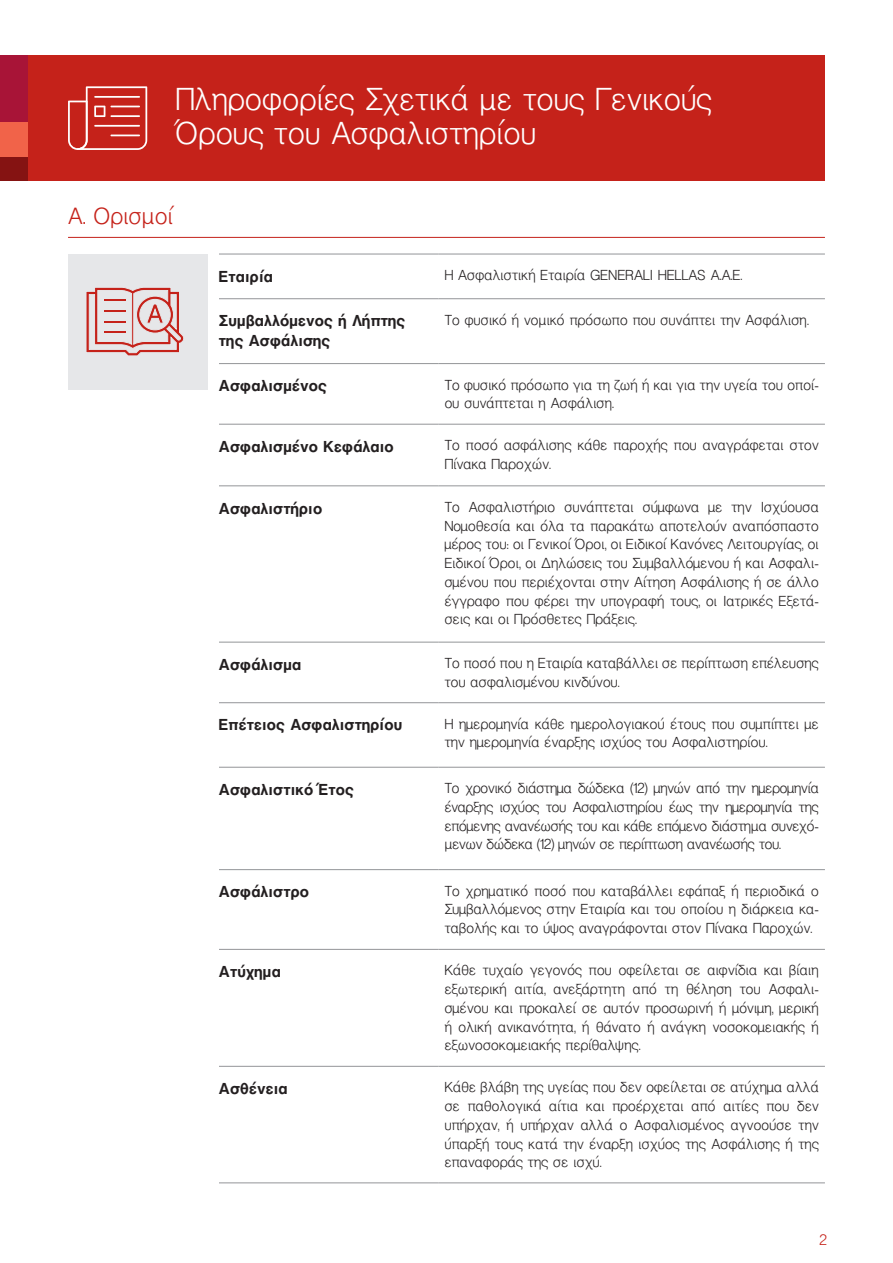
<style>
.page{position:relative;width:893px;height:1263px;background:#fff}
.page>*{position:absolute;margin:0;border:0;box-sizing:border-box;transform-origin:0 0}
.title_white_big{font:34.5px/34.5px "Mg Helvetica Light UC Pol";color:#fff}
.title_red_underlined{font:25.5px "Mg Helvetica Light UC Pol";color:#c5221a}
.t1{font:16.5px "Mg Helvetica Light UC Pol";color:#c5221a}
.txt_orismoi_pinakas{font:15.75px/18.8px "Mg Helvetica Light UC Pol";color:#231f20;text-align:justify}
.orismoi_pinakas{font:700 15px/19.5px "Mg Helvetica UC Pol";color:#231f20}
</style>
<div class="page">
<hr style="left:68px;top:237px;width:757px;height:1px;background:#c5221a">
<hr style="left:219px;top:254px;width:220px;height:1px;background:#939598">
<hr style="left:439px;top:642px;width:386px;height:1px;background:#939598">
<hr style="left:439px;top:702px;width:386px;height:1px;background:#939598">
<hr style="left:439px;top:767px;width:386px;height:1px;background:#939598">
<hr style="left:439px;top:869px;width:386px;height:1px;background:#939598">
<hr style="left:439px;top:949px;width:386px;height:1px;background:#939598">
<hr style="left:439px;top:1066px;width:386px;height:1px;background:#939598">
<hr style="left:439px;top:1182px;width:386px;height:1px;background:#939598">
<hr style="left:219px;top:298px;width:220px;height:1px;background:#939598">
<hr style="left:439px;top:298px;width:386px;height:1px;background:#939598">
<hr style="left:219px;top:363px;width:220px;height:1px;background:#939598">
<hr style="left:439px;top:363px;width:386px;height:1px;background:#939598">
<hr style="left:219px;top:485px;width:220px;height:1px;background:#939598">
<hr style="left:439px;top:485px;width:386px;height:1px;background:#939598">
<hr style="left:219px;top:424px;width:220px;height:1px;background:#939598">
<hr style="left:439px;top:254px;width:386px;height:1px;background:#939598">
<hr style="left:439px;top:424px;width:386px;height:1px;background:#939598">
<hr style="left:219px;top:642px;width:220px;height:1px;background:#939598">
<hr style="left:219px;top:702px;width:220px;height:1px;background:#939598">
<hr style="left:219px;top:767px;width:220px;height:1px;background:#939598">
<hr style="left:219px;top:869px;width:220px;height:1px;background:#939598">
<hr style="left:219px;top:949px;width:220px;height:1px;background:#939598">
<hr style="left:219px;top:1066px;width:220px;height:1px;background:#939598">
<hr style="left:219px;top:1182px;width:220px;height:1px;background:#939598">
<div style="left:4px;top:55px;width:821px;height:126px;background:#c5221a"></div>
<div style="left:0;top:157px;width:28px;height:24px;background:#851312"></div>
<div style="left:0;top:121px;width:28px;height:36px;background:#f16349"></div>
<div style="left:0;top:55px;width:28px;height:66px;background:#a81437"></div>
<svg style="left:68px;top:86px;width:79px;height:64px"></svg>
<div style="left:68px;top:254px;width:139px;height:135px;background:#e6e7e9"></div>
<svg style="left:86px;top:287px;width:98px;height:69px"></svg>
<hr style="left:104px;top:331px;width:21px;height:2px;background:#c5221a">
<p class="title_white_big" style="left:176px;top:81px;width:538px">Πληροφορίες Σχετικά με τους Γενικούς<br>Όρους του Ασφαλιστηρίου</p>
<p class="title_red_underlined" style="left:68px;top:203px;width:107px">Α. Ορισμοί</p>
<p class="orismoi_pinakas" style="left:219px;top:266px;width:55px">Εταιρία</p>
<p class="txt_orismoi_pinakas" style="left:445px;top:265px;width:299px">Η Ασφαλιστική Εταιρία GENERALI HELLAS Α.Α.Ε.</p>
<p class="orismoi_pinakas" style="left:219px;top:311px;width:188px">Συμβαλλόμενος ή Λήπτης της Ασφάλισης</p>
<p class="txt_orismoi_pinakas" style="left:445px;top:310px;width:366px">Το φυσικό ή νομικό πρόσωπο που συνάπτει την Ασφάλιση.</p>
<p class="orismoi_pinakas" style="left:219px;top:376px;width:110px">Ασφαλισμένος</p>
<p class="txt_orismoi_pinakas" style="left:445px;top:375px;width:376px">Το φυσικό πρόσωπο για τη ζωή ή και για την υγεία του οποί&shy;ου συνάπτεται η Ασφάλιση.</p>
<p class="orismoi_pinakas" style="left:219px;top:436px;width:177px">Ασφαλισμένο Κεφάλαιο</p>
<p class="txt_orismoi_pinakas" style="left:445px;top:435px;width:376px">Το ποσό ασφάλισης κάθε παροχής που αναγράφεται στον<br>Πίνακα Παροχών.</p>
<p class="orismoi_pinakas" style="left:219px;top:498px;width:105px">Ασφαλιστήριο</p>
<p class="txt_orismoi_pinakas" style="left:445px;top:497px;width:376px">Το Ασφαλιστήριο συνάπτεται σύµφωνα µε την Ισχύουσα Νοµοθεσία και όλα τα παρακάτω αποτελούν αναπόσπαστο µέρος του: οι Γενικοί Όροι, οι Ειδικοί Κανόνες Λειτουργίας, οι Ειδικοί Όροι, οι ∆ηλώσεις του Συµβαλλόµενου ή και Ασφαλι&shy;σµένου που περιέχονται στην Αίτηση Ασφάλισης ή σε άλλο έγγραφο που φέρει την υπογραφή τους, οι Ιατρικές Εξετά&shy;σεις και οι Πρόσθετες Πράξεις.</p>
<p class="orismoi_pinakas" style="left:219px;top:654px;width:84px">Ασφάλισμα</p>
<p class="txt_orismoi_pinakas" style="left:445px;top:653px;width:376px">Το ποσό που η Εταιρία καταβάλλει σε περίπτωση επέλευσης του ασφαλισµένου κινδύνου.</p>
<p class="orismoi_pinakas" style="left:219px;top:715px;width:185px">Επέτειος Ασφαλιστηρίου</p>
<p class="txt_orismoi_pinakas" style="left:445px;top:714px;width:376px">Η ηµεροµηνία κάθε ηµερολογιακού έτους που συµπίπτει µε την ηµεροµηνία έναρξης ισχύος του Ασφαλιστηρίου.</p>
<p class="orismoi_pinakas" style="left:219px;top:779px;width:137px">Ασφαλιστικό Έτος</p>
<p class="txt_orismoi_pinakas" style="left:445px;top:778px;width:376px">Το χρονικό διάστηµα δώδεκα (12) µηνών από την ηµεροµηνία έναρξης ισχύος του Ασφαλιστηρίου έως την ηµεροµηνία της επόµενης ανανέωσής του και κάθε επόµενο διάστημα συνεχό&shy;μενων δώδεκα (12) µηνών σε περίπτωση ανανέωσής του.</p>
<p class="orismoi_pinakas" style="left:219px;top:882px;width:92px">Ασφάλιστρο</p>
<p class="txt_orismoi_pinakas" style="left:445px;top:881px;width:376px">Το χρηµατικό ποσό που καταβάλλει εφάπαξ ή περιοδικά ο Συµβαλλόµενος στην Εταιρία και του οποίου η διάρκεια κα&shy;ταβολής και το ύψος αναγράφονται στον Πίνακα Παροχών.</p>
<p class="orismoi_pinakas" style="left:219px;top:962px;width:63px">Ατύχημα</p>
<p class="txt_orismoi_pinakas" style="left:445px;top:961px;width:376px">Κάθε τυχαίο γεγονός που οφείλεται σε αιφνίδια και βίαιη εξωτερική αιτία, ανεξάρτητη από τη θέληση του Ασφαλι&shy;σµένου και προκαλεί σε αυτόν προσωρινή ή µόνιµη, µερική ή ολική ανικανότητα, ή θάνατο ή ανάγκη νοσοκοµειακής ή εξωνοσοκοµειακής περίθαλψης.</p>
<p class="orismoi_pinakas" style="left:219px;top:1078px;width:70px">Ασθένεια</p>
<p class="txt_orismoi_pinakas" style="left:445px;top:1077px;width:376px">Κάθε βλάβη της υγείας που δεν οφείλεται σε ατύχηµα αλλά σε παθολογικά αίτια και προέρχεται από αιτίες που δεν υπήρχαν, ή υπήρχαν αλλά ο Ασφαλισµένος αγνοούσε την ύπαρξή τους κατά την έναρξη ισχύος της Ασφάλισης ή της επαναφοράς της σε ισχύ.</p>
<p class="t1" style="left:819px;top:1231px;width:9px">2</p>
</div>
